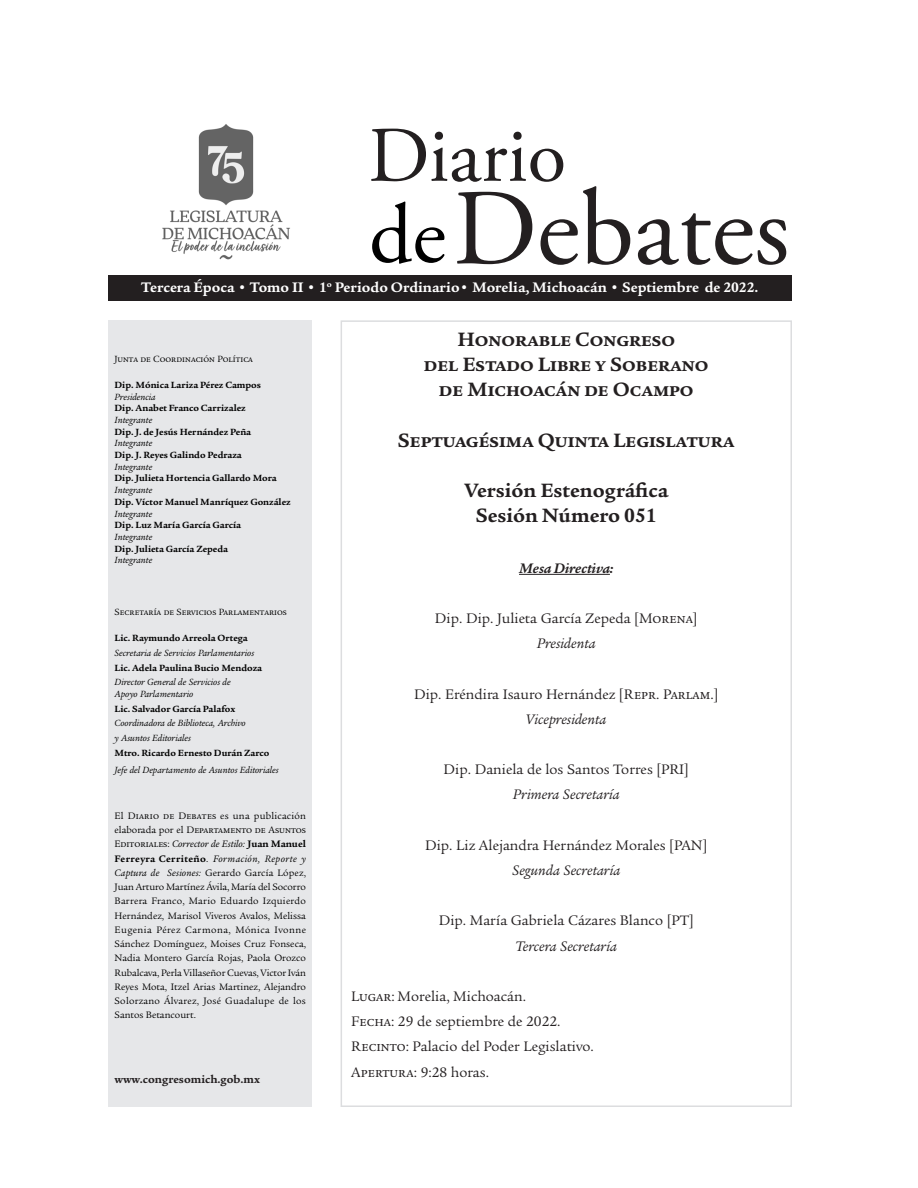
<style>
.page{position:relative;width:918px;height:1188px;background:#fff}
.page>*{position:absolute;margin:0;border:0;box-sizing:border-box;transform-origin:0 0}
.Normal_rtf_50{font:700 21px "Legacy Serif ITC Std";color:#231f20}
.Normal_rtf_50-2{font:15px "Legacy Serif ITC Std";color:#231f20}
.Normal_rtf_50-3{font:italic 15px "Legacy Serif ITC Std";color:#231f20}
.t1{font:700 15px "Legacy Serif ITC Std";color:#fff}
.Plain_Text_rtf_8{font:15px "Legacy Serif ITC Std";color:#231f20}
.Normal_rtf_50-4{font:italic 700 15px "Legacy Serif ITC Std";color:#231f20}
.txt{font:700 11.85px "Legacy Serif ITC Std";color:#231f20}
.t2{font:10.2px/14.2px "Legacy Serif ITC Std";color:#000;text-align:justify}
.t3{font:700 9.75px "Legacy Serif ITC Std";color:#000}
.t4{font:italic 9.75px/11.7px "Legacy Serif ITC Std";color:#000}
.t5{font:9.75px "Legacy Serif ITC Std";color:#000}
.s1{font-style:italic}
.s2{font-weight:700}
</style>
<div class="page">
<svg style="left:371px;top:129px;width:259px;height:136px"></svg>
<svg style="left:638px;top:213px;width:148px;height:52px"></svg>
<div style="left:108px;top:275px;width:684px;height:26px;background:#231f20"></div>
<hr style="left:519px;top:574px;width:91px;height:1px;background:#231f20">
<div style="left:341px;top:320px;width:451px;height:787px;border:2px solid #dcdddf"></div>
<div style="left:109px;top:320px;width:203px;height:787px;background:#e6e7e9"></div>
<img style="left:162px;top:124px;width:128px;height:136px">
<p class="t1" style="left:141px;top:279px;width:619px">Tercera Época • Tomo II • 1<sup>o</sup> Periodo Ordinario• Morelia, Michoacán • Septiembre de 2022.</p>
<p class="t5" style="left:115px;top:353px;width:140px">Junta de Coordinación Política</p>
<p class="t3" style="left:115px;top:379px;width:148px">Dip. Mónica Lariza Pérez Campos</p>
<p class="t4" style="left:115px;top:391px;width:43px">Presidencia</p>
<p class="t3" style="left:115px;top:403px;width:133px">Dip. Anabet Franco Carrizalez</p>
<p class="t4" style="left:115px;top:414px;width:39px">Integrante</p>
<p class="t3" style="left:115px;top:426px;width:138px">Dip. J. de Jesús Hernández Peña</p>
<p class="t4" style="left:115px;top:438px;width:39px">Integrante</p>
<p class="t3" style="left:115px;top:449px;width:129px">Dip. J. Reyes Galindo Pedraza</p>
<p class="t4" style="left:115px;top:461px;width:39px">Integrante</p>
<p class="t3" style="left:115px;top:473px;width:164px">Dip. Julieta Hortencia Gallardo Mora</p>
<p class="t4" style="left:115px;top:484px;width:39px">Integrante</p>
<p class="t3" style="left:115px;top:496px;width:178px">Dip. Víctor Manuel Manríquez González</p>
<p class="t4" style="left:115px;top:508px;width:39px">Integrante</p>
<p class="t3" style="left:115px;top:520px;width:128px">Dip. Luz María García García</p>
<p class="t4" style="left:115px;top:531px;width:39px">Integrante</p>
<p class="t3" style="left:115px;top:543px;width:115px">Dip. Julieta García Zepeda</p>
<p class="t4" style="left:115px;top:555px;width:39px">Integrante</p>
<p class="t5" style="left:115px;top:607px;width:174px">Secretaría de Servicios Parlamentarios</p>
<p class="t3" style="left:115px;top:632px;width:135px">Lic. Raymundo Arreola Ortega</p>
<p class="t4" style="left:115px;top:647px;width:141px">Secretaria de Servicios Parlamentarios</p>
<p class="t3" style="left:115px;top:662px;width:149px">Lic. Adela Paulina Bucio Mendoza</p>
<p class="t4" style="left:115px;top:676px;width:118px">Director General de Servicios de<br>Apoyo Parlamentario</p>
<p class="t3" style="left:115px;top:703px;width:122px">Lic. Salvador García Palafox</p>
<p class="t4" style="left:115px;top:718px;width:133px">Coordinadora de Biblioteca, Archivo</p>
<p class="t4" style="left:115px;top:732px;width:78px">y Asuntos Editoriales</p>
<p class="t3" style="left:115px;top:747px;width:156px">Mtro. Ricardo Ernesto Durán Zarco</p>
<p class="t4" style="left:115px;top:764px;width:166px">Jefe del Departamento de Asuntos Editoriales</p>
<p class="t2" style="left:115px;top:809px;width:193px">El Diario de Debates es una publicación elaborada por el Departamento de Asuntos Editoriales: <span class="s1">Corrector de Estilo:</span> <span class="s2">Juan Manuel Ferreyra Cerriteño</span>. <span class="s1">Formación, Reporte y Captura de Sesiones:</span> Gerardo García López, Juan Arturo Martínez Ávila, María del Socorro Barrera Franco, Mario Eduardo Izquierdo Hernández, Marisol Viveros Avalos, Melissa Eugenia Pérez Carmona, Mónica Ivonne Sánchez Domínguez, Moises Cruz Fonseca, Nadia Montero García Rojas, Paola Orozco Rubalcava, Perla Villaseñor Cuevas, Victor Iván Reyes Mota, Itzel Arias Martinez, Alejandro Solorzano Álvarez, José Guadalupe de los Santos Betancourt.</p>
<p class="txt" style="left:115px;top:1072px;width:147px">www.congresomich.gob.mx</p>
<p class="Normal_rtf_50" style="left:457px;top:327px;width:219px">Honorable Congreso</p>
<p class="Normal_rtf_50" style="left:424px;top:352px;width:286px">del Estado Libre y Soberano</p>
<p class="Normal_rtf_50" style="left:439px;top:377px;width:256px">de Michoacán de Ocampo</p>
<p class="Normal_rtf_50" style="left:398px;top:428px;width:338px">Septuagésima Quinta Legislatura</p>
<p class="Normal_rtf_50" style="left:464px;top:478px;width:206px">Versión Estenográfica</p>
<p class="Normal_rtf_50" style="left:476px;top:503px;width:183px">Sesión Número 051</p>
<p class="Normal_rtf_50-4" style="left:519px;top:559px;width:96px">Mesa Directiva:</p>
<p class="Normal_rtf_50-2" style="left:435px;top:610px;width:264px">Dip. Dip. Julieta García Zepeda [Morena]</p>
<p class="Normal_rtf_50-3" style="left:537px;top:635px;width:60px">Presidenta</p>
<p class="Normal_rtf_50-2" style="left:414px;top:685px;width:306px">Dip. Eréndira Isauro Hernández [Repr. Parlam.]</p>
<p class="Normal_rtf_50-3" style="left:526px;top:711px;width:82px">Vicepresidenta</p>
<p class="Normal_rtf_50-2" style="left:444px;top:761px;width:247px">Dip. Daniela de los Santos Torres [PRI]</p>
<p class="Normal_rtf_50-3" style="left:513px;top:786px;width:108px">Primera Secretaría</p>
<p class="Normal_rtf_50-2" style="left:425px;top:837px;width:284px">Dip. Liz Alejandra Hernández Morales [PAN]</p>
<p class="Normal_rtf_50-3" style="left:512px;top:862px;width:110px">Segunda Secretaría</p>
<p class="Normal_rtf_50-2" style="left:439px;top:912px;width:257px">Dip. María Gabriela Cázares Blanco [PT]</p>
<p class="Normal_rtf_50-3" style="left:516px;top:937px;width:103px">Tercera Secretaría</p>
<p class="Normal_rtf_50-2" style="left:351px;top:988px;width:177px">Lugar: Morelia, Michoacán.</p>
<p class="Normal_rtf_50-2" style="left:351px;top:1013px;width:211px">Fecha: 29 de septiembre de 2022.</p>
<p class="Normal_rtf_50-2" style="left:351px;top:1038px;width:244px">Recinto: Palacio del Poder Legislativo.</p>
<p class="Plain_Text_rtf_8" style="left:351px;top:1063px;width:139px">Apertura: 9:28 horas.</p>
</div>
